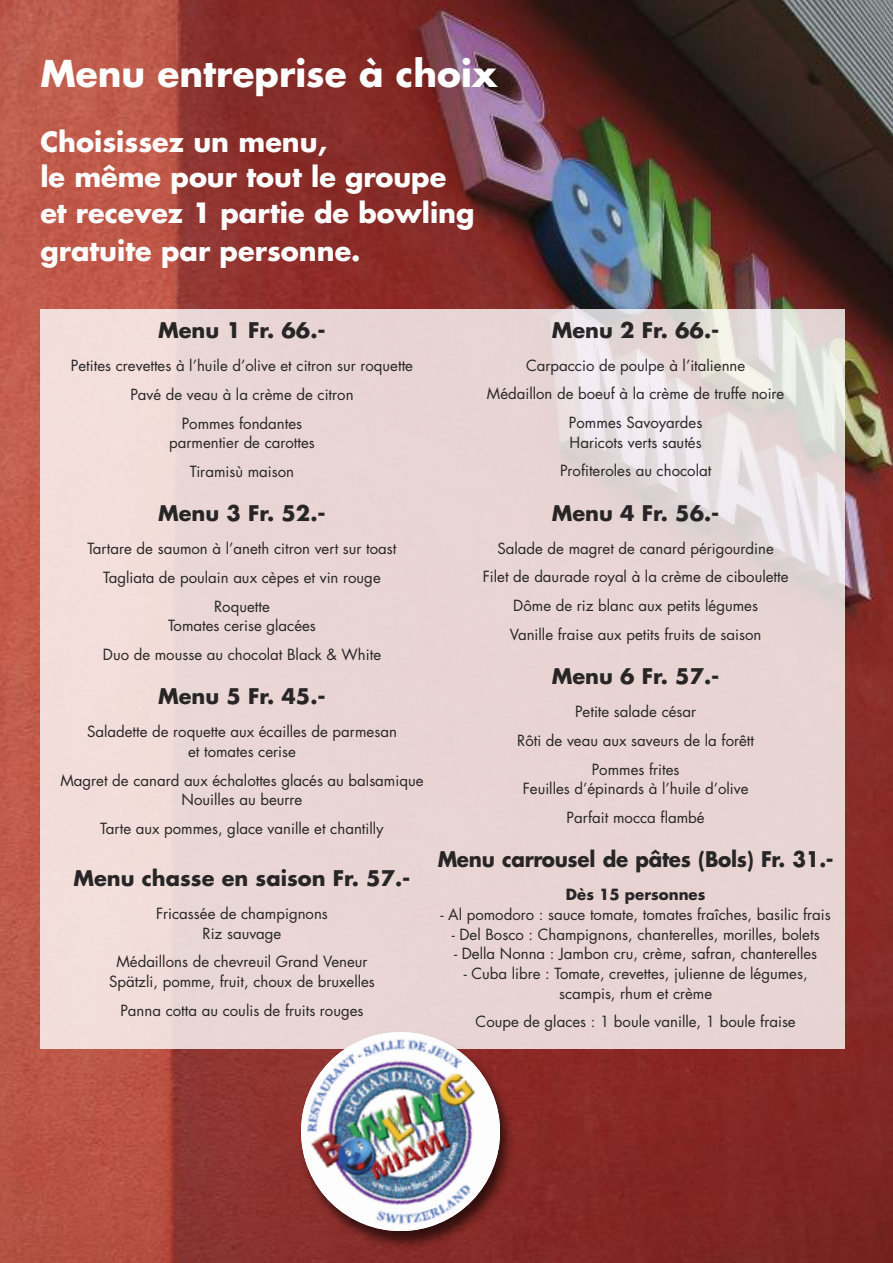
<style>
.page{position:relative;width:893px;height:1263px;background:#fff}
.page>*{position:absolute;margin:0;border:0;box-sizing:border-box;transform-origin:0 0}
.t1{font:700 36px "Futura";color:#fff}
.t2{font:700 27.15px/35.4px "Futura";color:#fff}
.t3{font:700 21px "Futura";color:#272526}
.t4{font:700 21px "Futura";color:#272526;scale:.95 1}
.t5{font:15px/28.7px "Futura";color:#272526;text-align:center}
.t6{font:700 15px "Futura";color:#272526}
</style>
<div class="page">
<img style="left:0;top:0;width:893px;height:1263px">
<div style="left:40px;top:309px;width:805px;height:740px;background:#fff;opacity:.8"></div>
<img style="left:266px;top:997px;width:282px;height:266px">
<img style="left:289px;top:1020px;width:223px;height:223px">
<h1 class="t1" style="left:40px;top:57px;width:459px">Menu entreprise à choix</h1>
<h2 class="t2" style="left:40px;top:127px;width:436px">Choisissez un menu,<br>le même pour tout le groupe et recevez 1 partie de bowling</h2>
<h2 class="t2" style="left:40px;top:235px;width:322px">gratuite par personne.</h2>
<h3 class="t3" style="left:158px;top:321px;width:169px">Menu 1 Fr. 66.-</h3>
<p class="t5" style="left:71px;top:353px;width:344px">Petites crevettes à l’huile d’olive et citron sur roquette<br>Pavé de veau à la crème de citron<br>Pommes fondantes</p>
<p class="t5" style="left:169px;top:430px;width:147px">parmentier de carottes<br>Tiramisù maison</p>
<h3 class="t3" style="left:158px;top:504px;width:169px">Menu 3 Fr. 52.-</h3>
<p class="t5" style="left:87px;top:536px;width:311px">Tartare de saumon à l’aneth citron vert sur toast<br>Tagliata de poulain aux cèpes et vin rouge<br>Roquette</p>
<p class="t5" style="left:103px;top:613px;width:280px">Tomates cerise glacées<br>Duo de mousse au chocolat Black &amp; White</p>
<h3 class="t3" style="left:158px;top:687px;width:169px">Menu 5 Fr. 45.-</h3>
<p class="t5" style="left:87px;top:723px;width:311px;line-height:19.6px">Saladette de roquette aux écailles de parmesan et tomates cerise</p>
<p class="t5" style="left:60px;top:772px;width:365px;line-height:19.6px">Magret de canard aux échalottes glacés au balsamique<br>Nouilles au beurre</p>
<p class="t5" style="left:100px;top:815px;width:285px">Tarte aux pommes, glace vanille et chantilly</p>
<h3 class="t3" style="left:73px;top:868px;width:339px">Menu chasse en saison Fr. 57.-</h3>
<p class="t5" style="left:156px;top:905px;width:173px;line-height:19.6px">Fricassée de champignons<br>Riz sauvage</p>
<p class="t5" style="left:109px;top:953px;width:267px;line-height:19.6px">Médaillons de chevreuil Grand Veneur<br>Spätzli, pomme, fruit, choux de bruxelles</p>
<p class="t5" style="left:120px;top:997px;width:245px">Panna cotta au coulis de fruits rouges</p>
<h3 class="t3" style="left:552px;top:320px;width:169px">Menu 2 Fr. 66.-</h3>
<p class="t5" style="left:487px;top:352px;width:299px">Carpaccio de poulpe à l’italienne<br>Médaillon de boeuf à la crème de truffe noire<br>Pommes Savoyardes</p>
<p class="t5" style="left:560px;top:429px;width:153px">Haricots verts sautés<br>Profiteroles au chocolat</p>
<h3 class="t3" style="left:552px;top:503px;width:169px">Menu 4 Fr. 56.-</h3>
<p class="t5" style="left:483px;top:535px;width:307px">Salade de magret de canard périgourdine Filet de daurade royal à la crème de ciboulette Dôme de riz blanc aux petits légumes<br>Vanille fraise aux petits fruits de saison</p>
<h3 class="t3" style="left:552px;top:667px;width:169px">Menu 6 Fr. 57.-</h3>
<p class="t5" style="left:517px;top:699px;width:238px">Petite salade césar<br>Rôti de veau aux saveurs de la forêtt<br>Pommes frites</p>
<p class="t5" style="left:523px;top:776px;width:227px">Feuilles d’épinards à l’huile d’olive<br>Parfait mocca flambé</p>
<h3 class="t4" style="left:438px;top:850px;width:418px">Menu carrousel de pâtes (Bols) Fr. 31.-</h3>
<p class="t6" style="left:566px;top:888px;width:141px">Dès 15 personnes</p>
<p class="t5" style="left:440px;top:901px;width:392px">- Al pomodoro : sauce tomate, tomates fraîches, basilic frais</p>
<p class="t5" style="left:452px;top:921px;width:369px">- Del Bosco : Champignons, chanterelles, morilles, bolets</p>
<p class="t5" style="left:454px;top:941px;width:365px">- Della Nonna : Jambon cru, crème, safran, chanterelles</p>
<p class="t5" style="left:464px;top:965px;width:345px;line-height:19.6px">- Cuba libre : Tomate, crevettes, julienne de légumes, scampis, rhum et crème</p>
<p class="t5" style="left:476px;top:1009px;width:322px">Coupe de glaces : 1 boule vanille, 1 boule fraise</p>
</div>
